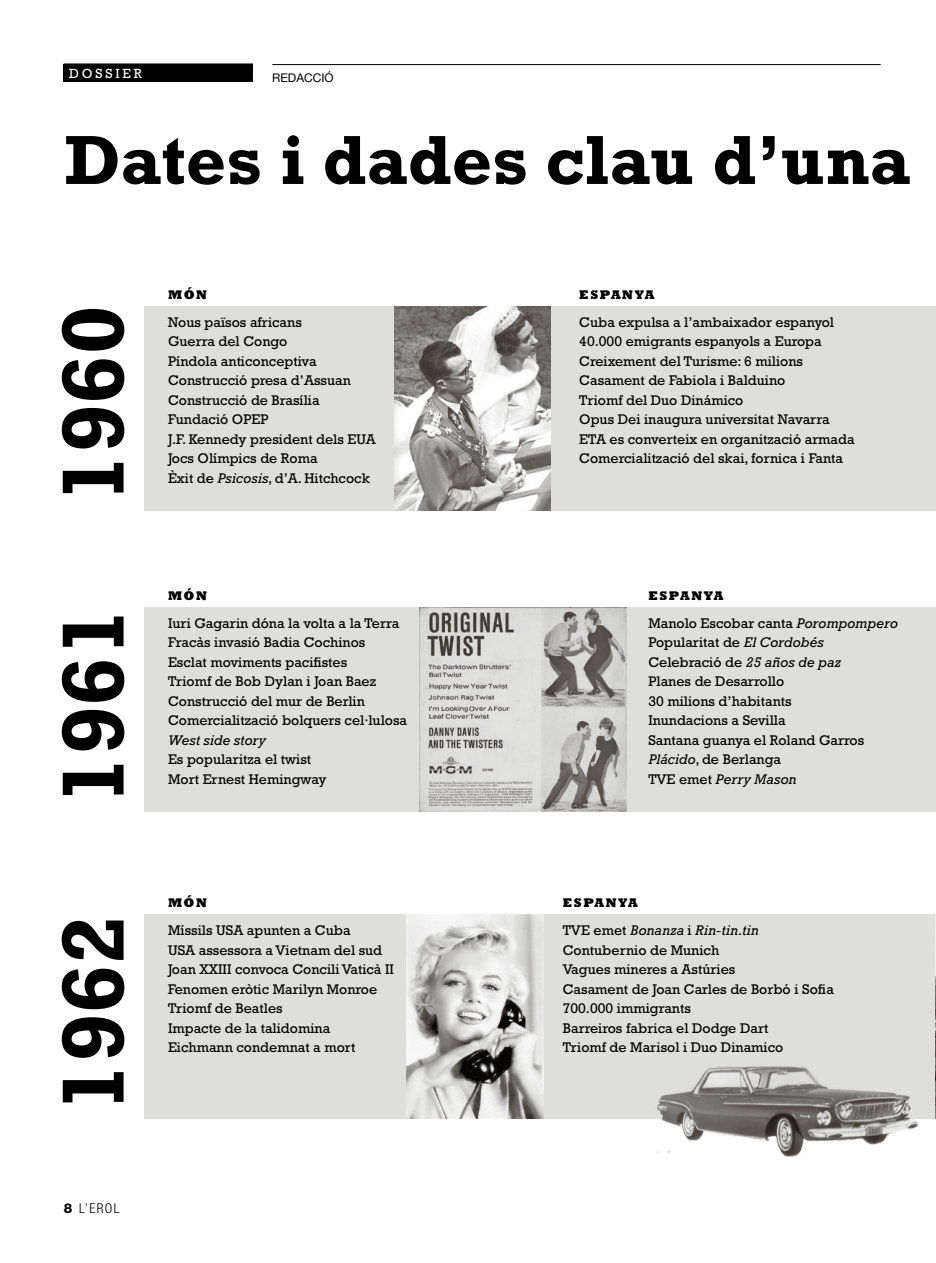
<style>
.page{position:relative;width:936px;height:1263px;background:#fff}
.page>*{position:absolute;margin:0;border:0;box-sizing:border-box;transform-origin:0 0}
.t1{font:700 89.55px "Rockwell Std";color:#000}
.t2{font:700 70.5px "Rockwell Std";color:#000}
.t3{font:14.25px "Rockwell Std";color:#000}
.t4{font:italic 14.25px "Rockwell Std";letter-spacing:.015em;color:#000}
.t5{font:300 condensed 13.5px "Helvetica Neue LT Std";color:#000}
.t6{font:13.5px "Rockwell Std";color:#fff}
.t7{font:800 12.75px "Rockwell Std";letter-spacing:.12em;color:#000}
.t8{font:12px "Helvetica Neue LT Std";color:#000}
.s1{font-weight:800;font-stretch:normal}
.s2{font-style:italic}
.s3{font-style:normal}
</style>
<div class="page">
<div style="left:145px;top:306px;width:790px;height:204px;background:#dededd"></div>
<div style="left:145px;top:607px;width:790px;height:204px;background:#dededd"></div>
<div style="left:145px;top:914px;width:790px;height:204px;background:#dededd"></div>
<div style="left:64px;top:64px;width:189px;height:18px;background:#000"></div>
<hr style="left:272px;top:64px;width:608px;height:1px;background:#000">
<img style="left:394px;top:306px;width:156px;height:204px">
<img style="left:419px;top:607px;width:207px;height:204px">
<img style="left:935px;top:914px;width:1px;height:204px">
<img style="left:639px;top:1066px;width:289px;height:91px">
<img style="left:406px;top:914px;width:138px;height:204px">
<p class="t6" style="left:69px;top:65px;width:12px">dossier</p>
<p class="t8" style="left:272px;top:70px;width:63px">REDACCIÓ</p>
<h2 class="t2" style="left:64px;top:119px;width:848px">Dates i dades clau d’una</h2>
<h1 class="t1" style="left:40px;top:503px;width:199px;rotate:-90deg">1960</h1>
<h1 class="t1" style="left:40px;top:805px;width:199px;rotate:-90deg">1961</h1>
<h1 class="t1" style="left:40px;top:1112px;width:199px;rotate:-90deg">1962</h1>
<p class="t5" style="left:64px;top:1200px;width:57px"><span class="s1">8</span> L’EROL</p>
<p class="t7" style="left:168px;top:287px;width:41px">MÓN</p>
<p class="t7" style="left:579px;top:287px;width:77px">ESPANYA</p>
<p class="t3" style="left:168px;top:314px;width:135px">Nous països africans</p>
<p class="t3" style="left:579px;top:314px;width:256px">Cuba expulsa a l’ambaixador espanyol</p>
<p class="t3" style="left:168px;top:333px;width:121px">Guerra del Congo</p>
<p class="t3" style="left:579px;top:333px;width:244px">40.000 emigrants espanyols a Europa</p>
<p class="t3" style="left:168px;top:353px;width:150px">Píndola anticonceptiva</p>
<p class="t3" style="left:579px;top:353px;width:225px">Creixement del Turisme: 6 milions</p>
<p class="t3" style="left:168px;top:372px;width:184px">Construcció presa d’Assuan</p>
<p class="t3" style="left:579px;top:372px;width:207px">Casament de Fabiola i Balduino</p>
<p class="t3" style="left:168px;top:392px;width:153px">Construcció de Brasília</p>
<p class="t3" style="left:579px;top:392px;width:166px">Triomf del Duo Dinámico</p>
<p class="t3" style="left:168px;top:411px;width:102px">Fundació OPEP</p>
<p class="t3" style="left:579px;top:411px;width:252px">Opus Dei inaugura universitat Navarra</p>
<p class="t3" style="left:168px;top:431px;width:209px">J.F. Kennedy president dels EUA</p>
<p class="t3" style="left:579px;top:431px;width:277px">ETA es converteix en organització armada</p>
<p class="t3" style="left:168px;top:450px;width:151px">Jocs Olímpics de Roma</p>
<p class="t3" style="left:579px;top:450px;width:265px">Comercialització del skai, fornica i Fanta</p>
<p class="t3" style="left:168px;top:470px;width:203px">Èxit de <span class="s2">Psicosis</span>, d’A. Hitchcock</p>
<p class="t7" style="left:168px;top:587px;width:41px">MÓN</p>
<p class="t7" style="left:648px;top:587px;width:77px">ESPANYA</p>
<p class="t3" style="left:168px;top:615px;width:233px">Iuri Gagarin dóna la volta a la Terra</p>
<p class="t3" style="left:648px;top:615px;width:251px">Manolo Escobar canta <span class="s2">Porompompero</span></p>
<p class="t3" style="left:168px;top:634px;width:199px">Fracàs invasió Badia Cochinos</p>
<p class="t3" style="left:648px;top:634px;width:177px">Popularitat de <span class="s2">El Cordobés</span></p>
<p class="t3" style="left:168px;top:654px;width:181px">Esclat moviments pacifistes</p>
<p class="t3" style="left:648px;top:654px;width:194px">Celebració de <span class="s2">25 años de paz</span></p>
<p class="t3" style="left:168px;top:673px;width:210px">Triomf de Bob Dylan i Joan Baez</p>
<p class="t3" style="left:648px;top:673px;width:137px">Planes de Desarrollo</p>
<p class="t3" style="left:168px;top:693px;width:198px">Construcció del mur de Berlin</p>
<p class="t3" style="left:648px;top:693px;width:145px">30 milions d’habitants</p>
<p class="t3" style="left:168px;top:712px;width:240px">Comercialització bolquers cel·lulosa</p>
<p class="t3" style="left:648px;top:712px;width:139px">Inundacions a Sevilla</p>
<p class="t4" style="left:168px;top:732px;width:99px">West side story</p>
<p class="t3" style="left:648px;top:732px;width:217px">Santana guanya el Roland Garros</p>
<p class="t3" style="left:168px;top:751px;width:145px">Es popularitza el twist</p>
<p class="t3" style="left:648px;top:751px;width:134px"><span class="s2">Plácido</span>, de Berlanga</p>
<p class="t3" style="left:168px;top:771px;width:160px">Mort Ernest Hemingway</p>
<p class="t4" style="left:648px;top:771px;width:149px"><span class="s3">TVE emet</span> Perry Mason</p>
<p class="t7" style="left:168px;top:895px;width:41px">MÓN</p>
<p class="t7" style="left:562px;top:895px;width:77px">ESPANYA</p>
<p class="t3" style="left:168px;top:922px;width:184px">Míssils USA apunten a Cuba</p>
<p class="t4" style="left:562px;top:922px;width:197px"><span class="s3">TVE emet</span> Bonanza <span class="s3">i</span> Rin-tin.tin</p>
<p class="t3" style="left:168px;top:942px;width:216px">USA assessora a Vietnam del sud</p>
<p class="t3" style="left:562px;top:942px;width:158px">Contubernio de Munich</p>
<p class="t3" style="left:168px;top:961px;width:227px">Joan XXIII convoca Concili Vaticà II</p>
<p class="t3" style="left:562px;top:961px;width:174px">Vagues mineres a Astúries</p>
<p class="t3" style="left:168px;top:980px;width:211px">Fenomen eròtic Marilyn Monroe</p>
<p class="t3" style="left:562px;top:980px;width:272px">Casament de Joan Carles de Borbó i Sofia</p>
<p class="t3" style="left:168px;top:1000px;width:116px">Triomf de Beatles</p>
<p class="t3" style="left:562px;top:1000px;width:130px">700.000 immigrants</p>
<p class="t3" style="left:168px;top:1020px;width:164px">Impacte de la talidomina</p>
<p class="t3" style="left:562px;top:1020px;width:207px">Barreiros fabrica el Dodge Dart</p>
<p class="t3" style="left:168px;top:1039px;width:189px">Eichmann condemnat a mort</p>
<p class="t3" style="left:562px;top:1039px;width:222px">Triomf de Marisol i Duo Dinamico</p>
</div>
